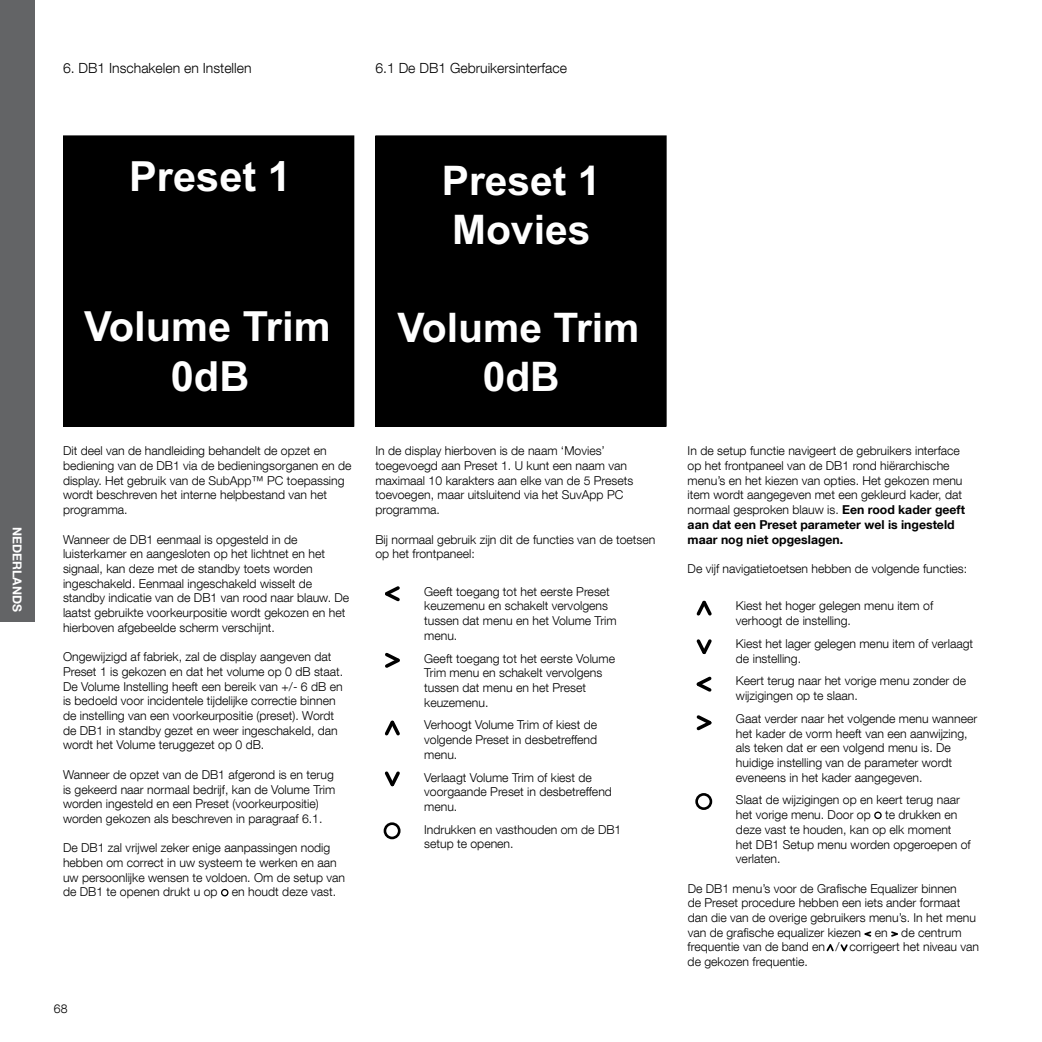
<style>
.page{position:relative;width:1042px;height:1042px;background:#fff}
.page>*{position:absolute;margin:0;border:0;box-sizing:border-box;transform-origin:0 0}
.t1{font:700 41.65px/49.9px "Arial";color:#fff;text-align:center}
.t2{font:700 40.77px/49px "Arial";color:#fff}
.t3{font:300 14px "Helvetica Neue LT Com";color:#000}
.t4{font:300 12.25px/14.7px "Helvetica Neue LT Com";color:#000}
.t5{font:700 12.25px "Helvetica Neue LT Com";color:#fff}
.s1{font-family:"Helvetica Neue"}
.s2{font-weight:700}
</style>
<div class="page">
<div style="left:0;top:0;width:35px;height:622px;background:#636466"></div>
<div style="left:874px;top:811px;width:7px;height:8px;border:1px solid #000;border-radius:50%"></div>
<svg style="left:864px;top:931px;width:8px;height:6px"></svg>
<svg style="left:891px;top:931px;width:7px;height:6px"></svg>
<div style="left:221px;top:889px;width:7px;height:7px;border:1px solid #000;border-radius:50%"></div>
<svg style="left:385px;top:720px;width:15px;height:16px"></svg>
<svg style="left:384px;top:771px;width:16px;height:16px"></svg>
<svg style="left:385px;top:652px;width:15px;height:16px"></svg>
<svg style="left:385px;top:586px;width:15px;height:16px"></svg>
<svg style="left:696px;top:600px;width:16px;height:16px"></svg>
<svg style="left:696px;top:639px;width:16px;height:16px"></svg>
<svg style="left:696px;top:715px;width:16px;height:16px"></svg>
<svg style="left:696px;top:676px;width:16px;height:16px"></svg>
<div style="left:384px;top:822px;width:16px;height:17px;border:3px solid #000;border-radius:50%"></div>
<div style="left:695px;top:793px;width:17px;height:17px;border:3px solid #000;border-radius:50%"></div>
<svg style="left:826px;top:944px;width:22px;height:8px"></svg>
<div style="left:64px;top:136px;width:290px;height:290px;background:#000"></div>
<div style="left:63px;top:135px;width:291px;height:292px;border:1px solid #000"></div>
<div style="left:375px;top:136px;width:290px;height:290px;background:#000"></div>
<div style="left:375px;top:135px;width:291px;height:292px;border:1px solid #000"></div>
<p class="t3" style="left:63px;top:59px;width:190px">6. DB1 Inschakelen en Instellen</p>
<p class="t3" style="left:375px;top:59px;width:193px">6.1 De DB1 Gebruikersinterface</p>
<p class="t5" style="left:25px;top:527px;width:86px;rotate:90deg">NEDERLANDS</p>
<h1 class="t1" style="left:129px;top:153px;width:163px">Preset 1</h1>
<h2 class="t2" style="left:442px;top:158px;width:160px">Preset 1<br>Movies</h2>
<h1 class="t1" style="left:84px;top:302px;width:248px">Volume Trim<br>0dB</h1>
<p class="t4" style="left:63px;top:443px;width:290px">Dit deel van de handleiding behandelt de opzet en bediening van de DB1 via de bedieningsorganen en de display. Het gebruik van de <span class="s1">SubApp™</span> PC toepassing wordt beschreven het interne helpbestand van het programma.</p>
<p class="t4" style="left:63px;top:531px;width:288px">Wanneer de DB1 eenmaal is opgesteld in de luisterkamer en aangesloten op het lichtnet en het signaal, kan deze met de standby toets worden ingeschakeld. Eenmaal ingeschakeld wisselt de standby indicatie van de DB1 van rood naar blauw. De laatst gebruikte voorkeurpositie wordt gekozen en het hierboven afgebeelde scherm verschijnt.</p>
<p class="t4" style="left:63px;top:649px;width:282px">Ongewijzigd af fabriek, zal de display aangeven dat Preset 1 is gekozen en dat het volume op 0 dB staat.<br>De Volume Instelling heeft een bereik van +/- 6 dB en is bedoeld voor incidentele tijdelijke correctie binnen de instelling van een voorkeurpositie (preset). Wordt de DB1 in standby gezet en weer ingeschakeld, dan wordt het Volume teruggezet op 0 dB.</p>
<p class="t4" style="left:63px;top:767px;width:274px">Wanneer de opzet van de DB1 afgerond is en terug is gekeerd naar normaal bedrijf, kan de Volume Trim worden ingesteld en een Preset (voorkeurpositie) worden gekozen als beschreven in paragraaf 6.1.</p>
<p class="t4" style="left:63px;top:840px;width:284px">De DB1 zal vrijwel zeker enige aanpassingen nodig hebben om correct in uw systeem te werken en aan uw persoonlijke wensen te voldoen. Om de setup van de DB1 te openen drukt u op en houdt deze vast.</p>
<h2 class="t2" style="left:398px;top:305px;width:243px;text-align:center">Volume Trim<br>0dB</h2>
<p class="t4" style="left:375px;top:443px;width:260px">In de display hierboven is de naam ‘Movies’ toegevoegd aan Preset 1. U kunt een naam van maximaal 10 karakters aan elke van de 5 Presets toevoegen, maar uitsluitend via het SuvApp PC programma.</p>
<p class="t4" style="left:375px;top:531px;width:281px">Bij normaal gebruik zijn dit de functies van de toetsen op het frontpaneel:</p>
<p class="t4" style="left:424px;top:584px;width:194px">Geeft toegang tot het eerste Preset keuzemenu en schakelt vervolgens tussen dat menu en het Volume Trim menu.</p>
<p class="t4" style="left:424px;top:650px;width:192px">Geeft toegang tot het eerste Volume<br>Trim menu en schakelt vervolgens tussen dat menu en het Preset keuzemenu.</p>
<p class="t4" style="left:424px;top:717px;width:174px;text-align:justify">Verhoogt Volume Trim of kiest de volgende Preset in desbetreffend menu.</p>
<p class="t4" style="left:424px;top:769px;width:189px">Verlaagt Volume Trim of kiest de voorgaande Preset in desbetreffend menu.</p>
<p class="t4" style="left:424px;top:822px;width:199px">Indrukken en vasthouden om de DB1 setup te openen.</p>
<p class="t4" style="left:54px;top:1001px;width:15px">68</p>
<p class="t4" style="left:687px;top:443px;width:279px">In de setup functie navigeert de gebruikers interface op het frontpaneel van de DB1 rond hiërarchische menu’s en het kiezen van opties. Het gekozen menu item wordt aangegeven met een gekleurd kader, dat normaal gesproken blauw is. <span class="s2">Een rood kader geeft aan dat een Preset parameter wel is ingesteld maar nog niet opgeslagen.</span></p>
<p class="t4" style="left:687px;top:561px;width:281px">De vijf navigatietoetsen hebben de volgende functies:</p>
<p class="t4" style="left:736px;top:598px;width:199px">Kiest het hoger gelegen menu item of verhoogt de instelling.</p>
<p class="t4" style="left:736px;top:636px;width:239px">Kiest het lager gelegen menu item of verlaagt de instelling.</p>
<p class="t4" style="left:736px;top:673px;width:232px">Keert terug naar het vorige menu zonder de wijzigingen op te slaan.</p>
<p class="t4" style="left:736px;top:711px;width:243px">Gaat verder naar het volgende menu wanneer het kader de vorm heeft van een aanwijzing, als teken dat er een volgend menu is. De huidige instelling van de parameter wordt eveneens in het kader aangegeven.</p>
<p class="t4" style="left:736px;top:792px;width:236px">Slaat de wijzigingen op en keert terug naar het vorige menu. Door op te drukken en deze vast te houden, kan op elk moment het DB1 Setup menu worden opgeroepen of verlaten.</p>
<p class="t4" style="left:687px;top:880px;width:293px">De DB1 menu’s voor de Grafische Equalizer binnen<br>de Preset procedure hebben een iets ander formaat dan die van de overige gebruikers menu’s. In het menu van de grafische equalizer kiezen en de centrum frequentie van de band en / corrigeert het niveau van de gekozen frequentie.</p>
</div>
